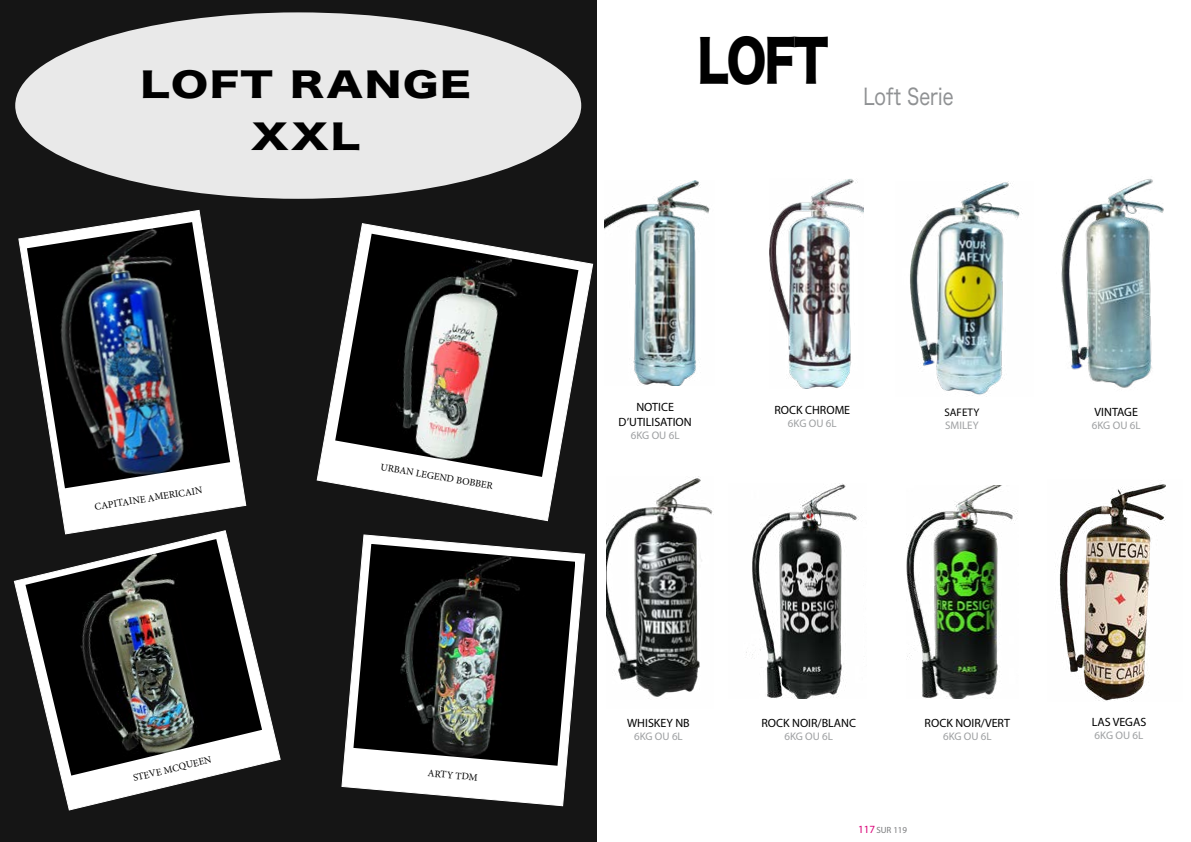
<style>
.page{position:relative;width:1191px;height:842px;background:#fff}
.page>*{position:absolute;margin:0;border:0;box-sizing:border-box;transform-origin:0 0}
.t1{font:56.2px "Hiragino Sans W8";color:#000;scale:.8 1}
.t2{font:33.2px/52.4px "Hiragino Sans W8";letter-spacing:.04em;color:#000;text-align:center;scale:1.27 1}
.t3{font:22.5px "Hiragino Sans W4";color:#8f9193;scale:.8 1}
.t4{font:12px/14.4px "Myriad Pro";color:#000;text-align:center}
.t5{font:11px "Myriad Pro";color:#9ea0a2}
.t6{font:11px "Myriad Pro";color:#000}
.t7{font:10px "Minion Pro";color:#000}
.t8{font:9px "Myriad Pro";color:#7b7c7e}
.s1{font-size:11px;color:#da0078}
</style>
<div class="page">
<div style="left:0;top:0;width:597px;height:842px;background:#151515"></div>
<svg style="left:18px;top:209px;width:229px;height:320px"></svg>
<img style="left:27px;top:222px;width:203px;height:266px">
<svg style="left:316px;top:223px;width:278px;height:299px"></svg>
<img style="left:335px;top:234px;width:243px;height:243px">
<svg style="left:13px;top:529px;width:268px;height:282px"></svg>
<img style="left:25px;top:539px;width:237px;height:237px">
<svg style="left:341px;top:534px;width:244px;height:273px"></svg>
<img style="left:353px;top:544px;width:222px;height:222px">
<div style="left:15px;top:12px;width:566px;height:187px;background:#e9e9e9;border-radius:50%"></div>
<img style="left:769px;top:179px;width:94px;height:209px">
<img style="left:910px;top:182px;width:113px;height:214px">
<img style="left:1061px;top:179px;width:103px;height:209px">
<img style="left:604px;top:180px;width:106px;height:205px">
<img style="left:606px;top:477px;width:108px;height:220px">
<img style="left:746px;top:484px;width:113px;height:214px">
<img style="left:1055px;top:480px;width:111px;height:221px">
<img style="left:906px;top:486px;width:112px;height:212px">
<h2 class="t2" style="left:141px;top:59px;width:261px">LOFT RANGE<br>XXL</h2>
<p class="t7" style="left:94px;top:500px;width:111px;rotate:-9deg">CAPITAINE AMERICAIN</p>
<p class="t7" style="left:132px;top:772px;width:82px;rotate:-14deg">STEVE MCQUEEN</p>
<p class="t7" style="left:382px;top:460px;width:115px;rotate:10deg">URBAN LEGEND BOBBER</p>
<p class="t7" style="left:428px;top:766px;width:52px;rotate:5deg">ARTY TDM</p>
<h1 class="t1" style="left:697px;top:30px;width:165px">LOFT</h1>
<h3 class="t3" style="left:863px;top:77px;width:114px">Loft Serie</h3>
<p class="t4" style="left:618px;top:400px;width:75px">NOTICE<br>D’UTILISATION</p>
<p class="t5" style="left:631px;top:428px;width:50px">6KG OU 6L</p>
<p class="t4" style="left:774px;top:403px;width:77px">ROCK CHROME</p>
<p class="t5" style="left:788px;top:417px;width:50px">6KG OU 6L</p>
<p class="t6" style="left:944px;top:405px;width:36px">SAFETY</p>
<p class="t5" style="left:945px;top:418px;width:35px">SMILEY</p>
<p class="t4" style="left:1094px;top:404px;width:45px">VINTAGE</p>
<p class="t5" style="left:1091px;top:418px;width:50px">6KG OU 6L</p>
<p class="t4" style="left:627px;top:715px;width:64px">WHISKEY NB</p>
<p class="t5" style="left:634px;top:730px;width:50px">6KG OU 6L</p>
<p class="t4" style="left:761px;top:715px;width:96px">ROCK NOIR/BLANC</p>
<p class="t5" style="left:784px;top:729px;width:50px">6KG OU 6L</p>
<p class="t4" style="left:924px;top:715px;width:87px">ROCK NOIR/VERT</p>
<p class="t5" style="left:943px;top:729px;width:50px">6KG OU 6L</p>
<p class="t8" style="left:858px;top:825px;width:51px"><span class="s1">117</span>SUR 119</p>
<p class="t4" style="left:1091px;top:714px;width:56px">LAS VEGAS</p>
<p class="t5" style="left:1094px;top:728px;width:50px">6KG OU 6L</p>
</div>
